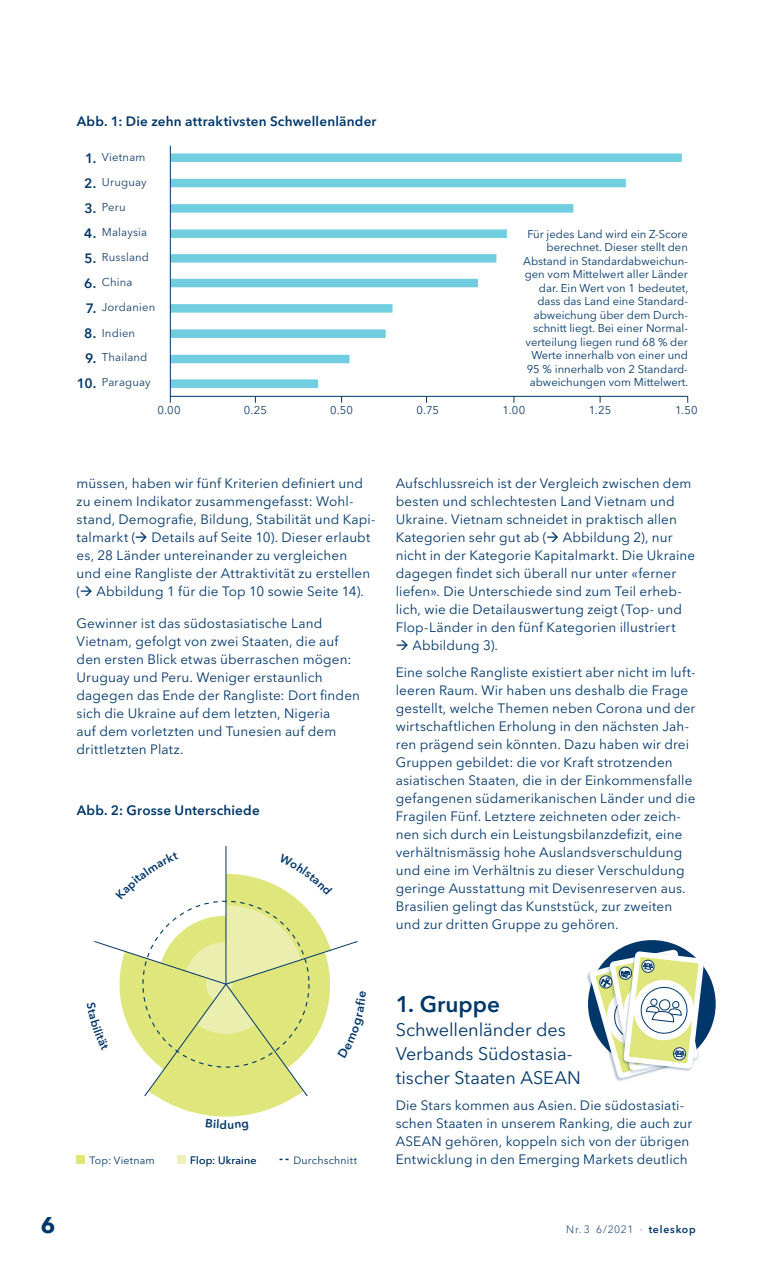
<style>
.page{position:relative;width:766px;height:1263px;background:#fff}
.page>*{position:absolute;margin:0;border:0;box-sizing:border-box;transform-origin:0 0}
.t1{font:600 22.5px "VP Next";color:#00376b}
.t2{font:700 22.5px "VP Next";color:#00376b}
.t3{font:18px/24px "VP Next";letter-spacing:-.005em;color:#00376b}
.t4{font:13.5px/18px "VP Next";letter-spacing:.01em;color:#00376b}
.t5{font:600 13.5px/25px "VP Next";letter-spacing:.015em;color:#00376b}
.t6{font:600 11.85px "VP Next";color:#00376b}
.t7{font:11.25px/13.5px "VP Next";color:#00376b;text-align:right}
.t8{font:11.25px "VP Next";letter-spacing:.015em;color:#143f6c}
.t9{font:10.5px "VP Next";letter-spacing:.02em;color:#00376b}
.t10{font:300 10.5px "VP Next";letter-spacing:.06em;color:#00376b}
.s1{font-weight:600}
</style>
<div class="page">
<div style="left:588px;top:940px;width:127px;height:128px;background:#00376b;border-radius:50%"></div>
<img style="left:587px;top:973px;width:41px;height:108px">
<svg style="left:589px;top:949px;width:115px;height:130px"></svg>
<div style="left:672px;top:1047px;width:14px;height:13px;border:1px solid #143f6c;border-radius:50%"></div>
<div style="left:77px;top:1155px;width:8px;height:8px;background:#dfe67c"></div>
<div style="left:177px;top:1155px;width:9px;height:8px;background:#ecf1bc"></div>
<hr style="left:226px;top:846px;width:1px;height:138px;background:#00376b">
<svg style="left:171px;top:153px;width:510px;height:235px"></svg>
<hr style="left:170px;top:146px;width:1px;height:250px;background:#00376b">
<hr style="left:170px;top:396px;width:517px;height:1px;background:#00376b">
<svg style="left:94px;top:852px;width:264px;height:265px"></svg>
<p class="t5" style="left:77px;top:109px;width:301px">Abb. 1: Die zehn attraktivsten Schwellenländer</p>
<p class="t8" style="left:102px;top:150px;width:45px">Vietnam</p>
<p class="t5" style="left:84px;top:146px;width:14px;text-align:justify">1.<br>2.<br>3.<br>4.</p>
<p class="t8" style="left:102px;top:175px;width:46px">Uruguay</p>
<p class="t8" style="left:102px;top:200px;width:25px">Peru</p>
<p class="t8" style="left:102px;top:225px;width:47px">Malaysia</p>
<p class="t8" style="left:102px;top:251px;width:49px">Russland</p>
<p class="t5" style="left:84px;top:246px;width:13px">5.<br>6.</p>
<p class="t8" style="left:102px;top:276px;width:32px">China</p>
<p class="t8" style="left:102px;top:301px;width:55px">Jordanien</p>
<p class="t8" style="left:102px;top:326px;width:35px">Indien</p>
<p class="t8" style="left:102px;top:351px;width:47px">Thailand</p>
<p class="t8" style="left:102px;top:376px;width:50px">Paraguay</p>
<p class="t5" style="left:84px;top:296px;width:13px">7.<br>8.</p>
<p class="t5" style="left:77px;top:346px;width:21px;text-align:right">9.<br>10.</p>
<p class="t7" style="left:523px;top:227px;width:166px">Für jedes Land wird ein Z-Score berechnet. Dieser stellt den<br>Abstand in Standardabweichun&shy;gen vom Mittelwert aller Länder dar. Ein Wert von 1 bedeutet, dass das Land eine Standard&shy;abweichung über dem Durch&shy;schnitt liegt. Bei einer Normal&shy;verteilung liegen rund 68 % der<br>Werte innerhalb von einer und<br>95 % innerhalb von 2 Standard&shy;abweichungen vom Mittelwert.</p>
<p class="t8" style="left:158px;top:403px;width:25px">0.00</p>
<p class="t8" style="left:244px;top:403px;width:25px">0.25</p>
<p class="t8" style="left:330px;top:403px;width:24px">0.50</p>
<p class="t8" style="left:416px;top:403px;width:24px">0.75</p>
<p class="t8" style="left:502px;top:403px;width:24px">1.00</p>
<p class="t8" style="left:588px;top:403px;width:24px">1.25</p>
<p class="t8" style="left:675px;top:403px;width:24px">1.50</p>
<p class="t4" style="left:77px;top:475px;width:300px">müssen, haben wir fünf Kriterien definiert und zu einem Indikator zusammengefasst: Wohl&shy;stand, Demografie, Bildung, Stabilität und Kapi&shy;talmarkt (→ Details auf Seite 10). Dieser erlaubt es, 28 Länder untereinander zu vergleichen<br>und eine Rangliste der Attraktivität zu erstellen (→ Abbildung 1 für die Top 10 sowie Seite 14).</p>
<p class="t4" style="left:77px;top:614px;width:285px">Gewinner ist das südostasiatische Land Vietnam, gefolgt von zwei Staaten, die auf den ersten Blick etwas überraschen mögen:<br>Uruguay und Peru. Weniger erstaunlich dagegen das Ende der Rangliste: Dort finden sich die Ukraine auf dem letzten, Nigeria<br>auf dem vorletzten und Tunesien auf dem drittletzten Platz.</p>
<p class="t5" style="left:77px;top:798px;width:184px">Abb. 2: Grosse Unterschiede</p>
<p class="t4" style="left:395px;top:475px;width:301px">Aufschlussreich ist der Vergleich zwischen dem besten und schlechtesten Land Vietnam und Ukraine. Vietnam schneidet in praktisch allen Kategorien sehr gut ab (→ Abbildung 2), nur nicht in der Kategorie Kapitalmarkt. Die Ukraine dagegen findet sich überall nur unter «ferner liefen». Die Unterschiede sind zum Teil erheb&shy;lich, wie die Detailauswertung zeigt (Top- und Flop-Länder in den fünf Kategorien illustriert</p>
<p class="t4" style="left:395px;top:632px;width:301px;line-height:27px">→ Abbildung 3).<br>Eine solche Rangliste existiert aber nicht im luft-</p>
<p class="t4" style="left:395px;top:682px;width:301px">leeren Raum. Wir haben uns deshalb die Frage gestellt, welche Themen neben Corona und der wirtschaftlichen Erholung in den nächsten Jah&shy;ren prägend sein könnten. Dazu haben wir drei Gruppen gebildet: die vor Kraft strotzenden asiatischen Staaten, die in der Einkommensfalle gefangenen südamerikanischen Länder und die Fragilen Fünf. Letztere zeichneten oder zeich&shy;nen sich durch ein Leistungsbilanzdefizit, eine verhältnismässig hohe Auslandsverschuldung und eine im Verhältnis zu dieser Verschuldung geringe Ausstattung mit Devisenreserven aus.<br>Brasilien gelingt das Kunststück, zur zweiten und zur dritten Gruppe zu gehören.</p>
<p class="t6" style="left:219px;top:1117px;width:9px">d</p>
<h1 class="t1" style="left:395px;top:990px;width:106px">1. Gruppe</h1>
<h2 class="t3" style="left:395px;top:1018px;width:186px">Schwellenländer des<br>Verbands Südostasia&shy;tischer Staaten ASEAN</h2>
<p class="t4" style="left:395px;top:1096px;width:298px">Die Stars kommen aus Asien. Die südostasiati&shy;schen Staaten in unserem Ranking, die auch zur<br>ASEAN gehören, koppeln sich von der übrigen</p>
<p class="t9" style="left:89px;top:1154px;width:67px">Top: Vietnam</p>
<p class="t9" style="left:190px;top:1153px;width:68px">Flop: Ukraine</p>
<p class="t4" style="left:395px;top:1150px;width:293px">Entwicklung in den Emerging Markets deutlich</p>
<p class="t9" style="left:293px;top:1153px;width:65px">Durchschnitt</p>
<h1 class="t2" style="left:41px;top:1211px;width:16px">6</h1>
<p class="t10" style="left:566px;top:1223px;width:131px">Nr. 3 6/2021 ∙ <span class="s1">teleskop</span></p>
</div>
